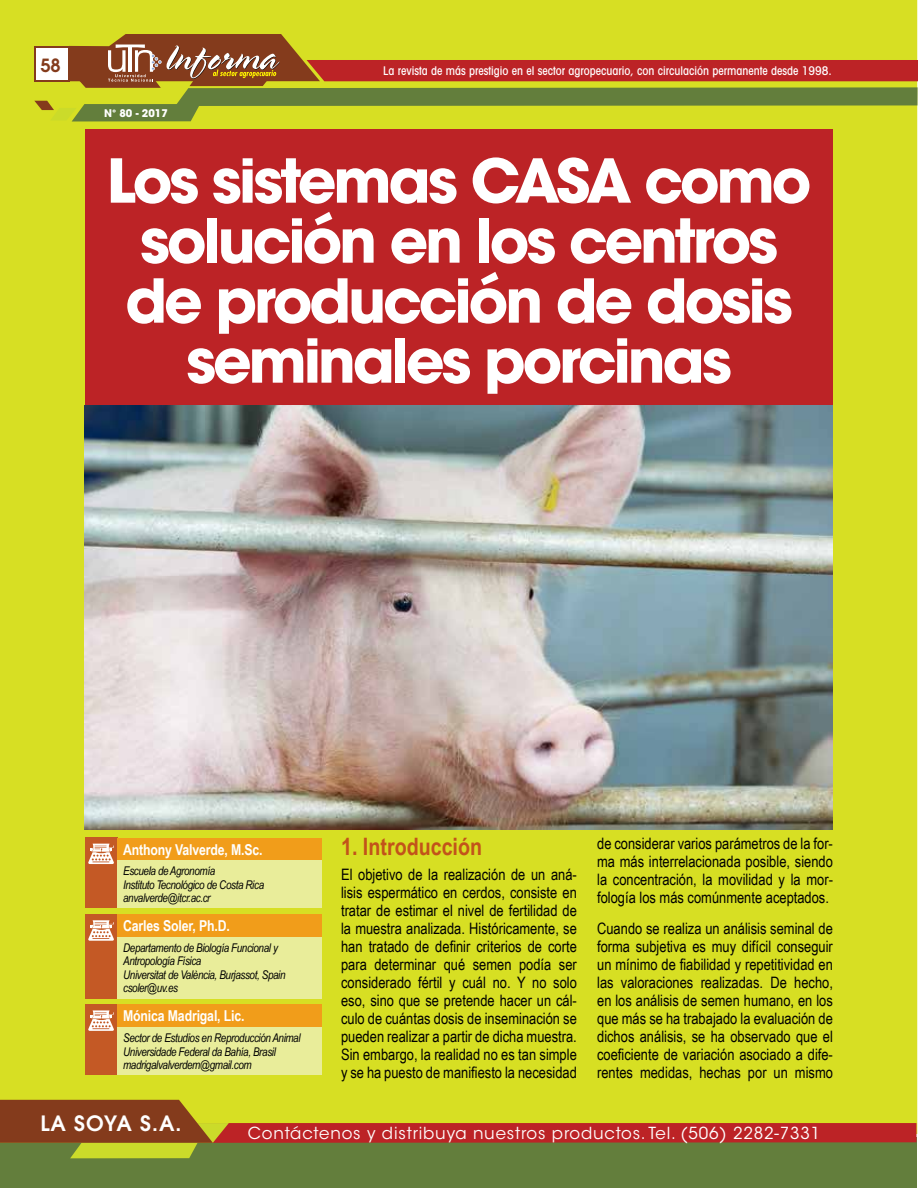
<style>
.page{position:relative;width:918px;height:1188px;background:#fff}
.page>*{position:absolute;margin:0;border:0;box-sizing:border-box;transform-origin:0 0}
.t1{font:700 60px/60px "Avant Garde";letter-spacing:-.055em;color:#fff;text-align:center}
.t2{font:700 24px "Arial Narrow";color:#c2531a}
.t3{font:600 21px "Avant Garde";letter-spacing:.035em;color:#fff}
.t4{font:600 18.15px "Avant Garde";color:#843b1c}
.t5{font:16.5px "ITC Avant Garde Std";letter-spacing:.05em;color:#fff}
.t6{font:15.75px/18px "Arial Narrow";color:#000;text-align:justify}
.t7{font:700 15px "Arial Narrow";letter-spacing:-.01em;color:#fff}
.t8{font:italic 12px/13.5px "Arial Narrow";letter-spacing:-.03em;color:#000}
.t9{font:500 condensed 12px "Avant Garde";color:#fff}
.t10{font:700 10.5px "Avant Garde";color:#fff}
</style>
<div class="page">
<div style="left:0;top:0;width:918px;height:1136px;background:#d7df23"></div>
<div style="left:85px;top:129px;width:748px;height:276px;background:#bc2326"></div>
<svg style="left:34px;top:34px;width:884px;height:87px"></svg>
<div style="left:0;top:1138px;width:916px;height:50px;background:#637e3c"></div>
<svg style="left:0;top:1100px;width:916px;height:58px"></svg>
<div style="left:85px;top:838px;width:32px;height:70px;background:#c45925"></div>
<div style="left:117px;top:838px;width:204px;height:23px;background:#f19d1a"></div>
<div style="left:117px;top:861px;width:204px;height:47px;background:#e9ed9a"></div>
<svg style="left:88px;top:844px;width:26px;height:20px"></svg>
<div style="left:85px;top:914px;width:32px;height:84px;background:#c45925"></div>
<div style="left:117px;top:914px;width:204px;height:23px;background:#f19d1a"></div>
<div style="left:117px;top:937px;width:204px;height:61px;background:#e9ed9a"></div>
<svg style="left:88px;top:920px;width:26px;height:21px"></svg>
<div style="left:85px;top:1004px;width:32px;height:71px;background:#c45925"></div>
<div style="left:117px;top:1004px;width:204px;height:23px;background:#f19d1a"></div>
<div style="left:117px;top:1027px;width:204px;height:48px;background:#e9ed9a"></div>
<svg style="left:88px;top:1010px;width:26px;height:21px"></svg>
<img style="left:85px;top:405px;width:748px;height:424px">
<p class="t4" style="left:40px;top:53px;width:22px">58</p>
<p class="t10" style="left:104px;top:106px;width:65px">N° 80 - 2017</p>
<p class="t9" style="left:383px;top:64px;width:450px">La revista de más prestigio en el sector agropecuario, con circulación permanente desde 1998.</p>
<h1 class="t1" style="left:106px;top:150px;width:706px">Los sistemas CASA como solución en los centros de producción de dosis seminales porcinas</h1>
<p class="t7" style="left:123px;top:838px;width:141px">Anthony Valverde, M.Sc.</p>
<p class="t8" style="left:123px;top:864px;width:143px">Escuela de Agronomía<br>Instituto Tecnológico de Costa Rica anvalverde@itcr.ac.cr</p>
<p class="t7" style="left:123px;top:915px;width:108px">Carles Soler, Ph.D.</p>
<p class="t8" style="left:123px;top:941px;width:164px">Departamento de Biología Funcional y<br>Antropología Física<br>Universitat de València, Burjassot, Spain csoler@uv.es</p>
<p class="t7" style="left:123px;top:1005px;width:123px">Mónica Madrigal, Lic.</p>
<p class="t8" style="left:123px;top:1031px;width:179px">Sector de Estudios en Reproducción Animal<br>Universidade Federal da Bahía, Brasil madrigalvalverdem@gmail.com</p>
<h2 class="t2" style="left:341px;top:828px;width:143px">1. Introducción</h2>
<p class="t6" style="left:341px;top:865px;width:237px">El objetivo de la realización de un aná&shy;lisis espermático en cerdos, consiste en tratar de estimar el nivel de fertilidad de la muestra analizada. Históricamente, se han tratado de definir criterios de corte para determinar qué semen podía ser considerado fértil y cuál no. Y no solo eso, sino que se pretende hacer un cál&shy;culo de cuántas dosis de inseminación se pueden realizar a partir de dicha muestra.<br>Sin embargo, la realidad no es tan simple y se ha puesto de manifiesto la necesidad</p>
<p class="t6" style="left:597px;top:834px;width:237px">de considerar varios parámetros de la for&shy;ma más interrelacionada posible, siendo la concentración, la movilidad y la mor&shy;fología los más comúnmente aceptados.</p>
<p class="t6" style="left:597px;top:919px;width:237px">Cuando se realiza un análisis seminal de forma subjetiva es muy difícil conseguir un mínimo de fiabilidad y repetitividad en las valoraciones realizadas. De hecho, en los análisis de semen humano, en los que más se ha trabajado la evaluación de dichos análisis, se ha observado que el coeficiente de variación asociado a dife&shy;rentes medidas, hechas por un mismo</p>
<h3 class="t3" style="left:40px;top:1110px;width:143px">LA SOYA S.A.</h3>
<p class="t5" style="left:248px;top:1123px;width:574px">Contáctenos y distribuya nuestros productos. Tel. (506) 2282-7331</p>
</div>
